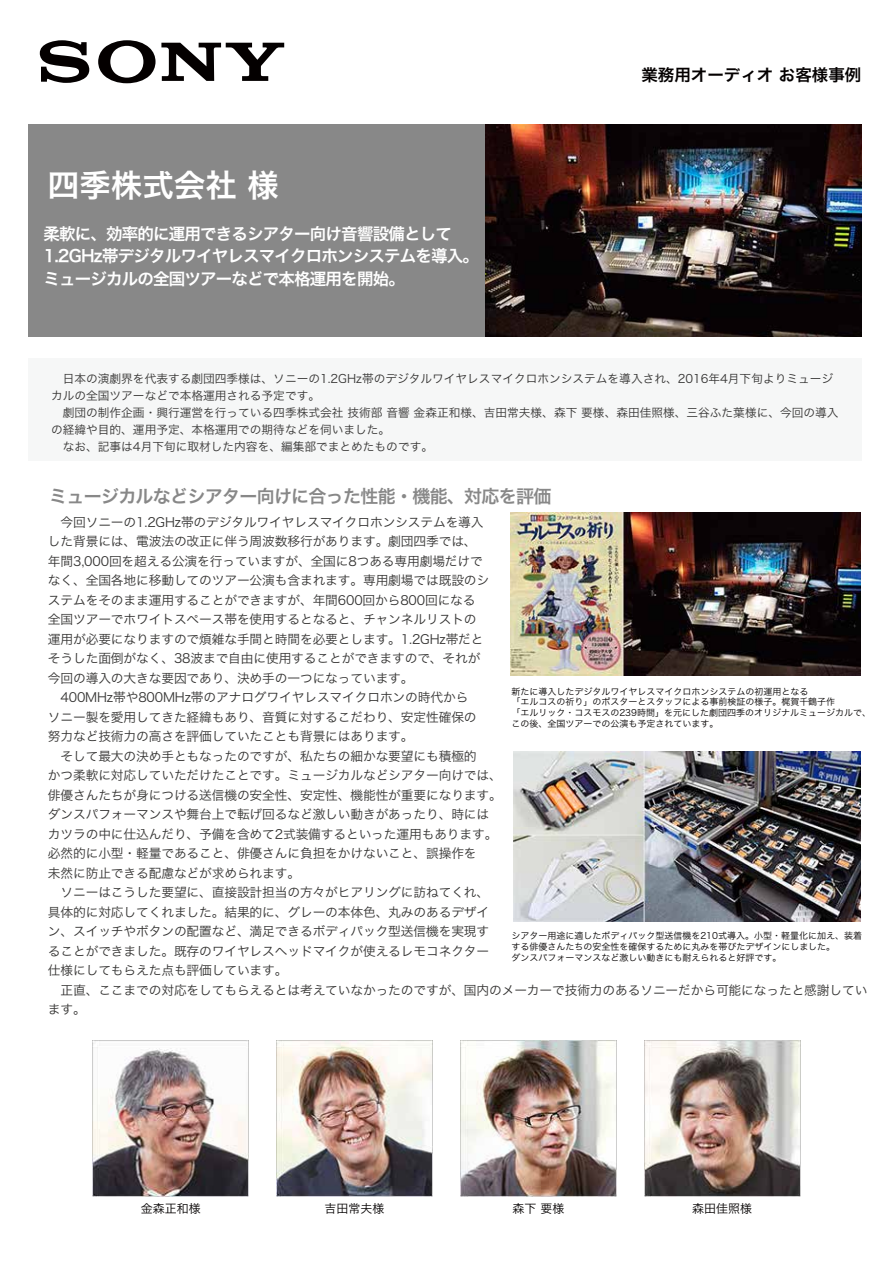
<style>
.page{position:relative;width:893px;height:1263px;background:#fff}
.page>*{position:absolute;margin:0;border:0;box-sizing:border-box;transform-origin:0 0}
.t1{font:31.5px "Hira Kaku Pro W6";color:#fff}
.t2{font:18px "Hira Kaku Pro W6";letter-spacing:-.04em;color:#888}
.t3{font:16.5px/22.5px "Hira Kaku Pro W6";letter-spacing:-.05em;color:#fff}
.t4{font:16.5px "Hira Kaku Pro W6";color:#040000}
.t5{font:12.75px/19.5px "Hira Kaku Pro W3";letter-spacing:-.01em;color:#343332}
.t6{font:12px "Hira Kaku Pro W3";color:#040000}
.t7{font:11.7px/17px "Hira Kaku Pro W3";color:#343332}
.t8{font:9px/10.8px "Hira Kaku Pro W3";color:#040000}
</style>
<div class="page">
<div style="left:28px;top:358px;width:833px;height:103px;background:#f6f7f7"></div>
<svg style="left:40px;top:40px;width:244px;height:43px"></svg>
<div style="left:28px;top:124px;width:833px;height:213px;background:#888"></div>
<img style="left:514px;top:751px;width:346px;height:171px">
<img style="left:510px;top:512px;width:350px;height:163px">
<img style="left:93px;top:1041px;width:156px;height:155px">
<img style="left:277px;top:1041px;width:155px;height:156px">
<img style="left:460px;top:1041px;width:156px;height:156px">
<img style="left:644px;top:1041px;width:156px;height:156px">
<img style="left:486px;top:124px;width:375px;height:213px">
<h1 class="t1" style="left:48px;top:156px;width:232px">四季株式会社 様</h1>
<p class="t3" style="left:43px;top:221px;width:437px">柔軟に、効率的に運用できるシアター向け音響設備として<br>1.2GHz帯デジタルワイヤレスマイクロホンシステムを導入。ミュージカルの全国ツアーなどで本格運用を開始。</p>
<p class="t4" style="left:641px;top:60px;width:221px">業務用オーディオ お客様事例</p>
<p class="t7" style="left:51px;top:369px;width:789px">　日本の演劇界を代表する劇団四季様は、ソニーの1.2GHz帯のデジタルワイヤレスマイクロホンシステムを導入され、2016年4月下旬よりミュージカルの全国ツアーなどで本格運用される予定です。<br>　劇団の制作企画・興行運営を行っている四季株式会社 技術部 音響 金森正和様、吉田常夫様、森下 要様、森田佳照様、三谷ふた葉様に、今回の導入の経緯や目的、運用予定、本格運用での期待などを伺いました。<br>　なお、記事は4月下旬に取材した内容を、編集部でまとめたものです。</p>
<h2 class="t2" style="left:49px;top:480px;width:504px">ミュージカルなどシアター向けに合った性能・機能、対応を評価</h2>
<p class="t5" style="left:48px;top:511px;width:821px">　今回ソニーの1.2GHz帯のデジタルワイヤレスマイクロホンシステムを導入<br>した背景には、電波法の改正に伴う周波数移行があります。劇団四季では、<br>年間3,000回を超える公演を行っていますが、全国に8つある専用劇場だけで<br>なく、全国各地に移動してのツアー公演も含まれます。専用劇場では既設のシ<br>ステムをそのまま運用することができますが、年間600回から800回になる<br>全国ツアーでホワイトスペース帯を使用するとなると、チャンネルリストの<br>運用が必要になりますので煩雑な手間と時間を必要とします。1.2GHz帯だと<br>そうした面倒がなく、38波まで自由に使用することができますので、それが<br>今回の導入の大きな要因であり、決め手の一つになっています。<br>　400MHz帯や800MHz帯のアナログワイヤレスマイクロホンの時代から<br>ソニー製を愛用してきた経緯もあり、音質に対するこだわり、安定性確保の<br>努力など技術力の高さを評価していたことも背景にはあります。<br>　そして最大の決め手ともなったのですが、私たちの細かな要望にも積極的<br>かつ柔軟に対応していただけたことです。ミュージカルなどシアター向けでは、<br>俳優さんたちが身につける送信機の安全性、安定性、機能性が重要になります。<br>ダンスパフォーマンスや舞台上で転げ回るなど激しい動きがあったり、時には<br>カツラの中に仕込んだり、予備を含めて2式装備するといった運用もあります。<br>必然的に小型・軽量であること、俳優さんに負担をかけないこと、誤操作を<br>未然に防止できる配慮などが求められます。<br>　ソニーはこうした要望に、直接設計担当の方々がヒアリングに訪ねてくれ、<br>具体的に対応してくれました。結果的に、グレーの本体色、丸みのあるデザイ<br>ン、スイッチやボタンの配置など、満足できるボディパック型送信機を実現す<br>ることができました。既存のワイヤレスヘッドマイクが使えるレモコネクター<br>仕様にしてもらえた点も評価しています。<br>　正直、ここまでの対応をしてもらえるとは考えていなかったのですが、国内のメーカーで技術力のあるソニーだから可能になったと感謝しています。</p>
<p class="t8" style="left:511px;top:685px;width:361px">新たに導入したデジタルワイヤレスマイクロホンシステムの初運用となる<br>「エルコスの祈り」のポスターとスタッフによる事前検証の様子。梶賀千鶴子作<br>「エルリック・コスモスの239時間」を元にした劇団四季のオリジナルミュージカルで、この後、全国ツアーでの公演も予定されています。</p>
<p class="t8" style="left:511px;top:930px;width:352px">シアター用途に適したボディパック型送信機を210式導入。小型・軽量化に加え、装着する俳優さんたちの安全性を確保するために丸みを帯びたデザインにしました。<br>ダンスパフォーマンスなど激しい動きにも耐えられると好評です。</p>
<p class="t6" style="left:141px;top:1198px;width:61px">金森正和様</p>
<p class="t6" style="left:325px;top:1198px;width:61px">吉田常夫様</p>
<p class="t6" style="left:512px;top:1198px;width:53px">森下 要様</p>
<p class="t6" style="left:692px;top:1198px;width:61px">森田佳照様</p>
</div>
